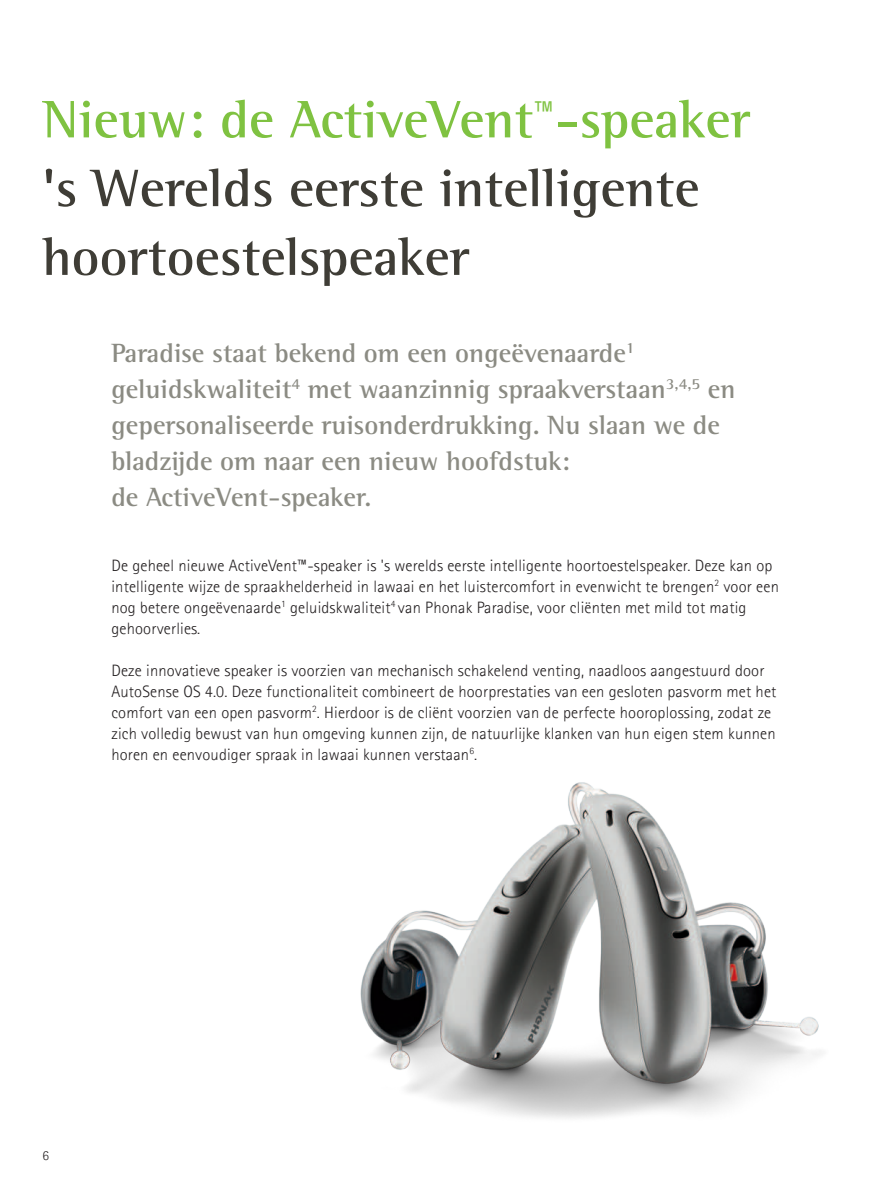
<style>
.page{position:relative;width:893px;height:1191px;background:#fff}
.page>*{position:absolute;margin:0;border:0;box-sizing:border-box;transform-origin:0 0}
.t1{font:700 54px/68.7px "Rotis Semifor Phonak";color:#3f3d36}
.t2{font:700 27px/36px "Rotis Semifor Phonak";color:#8b8b83}
.t3{font:300 16.5px/21px "Rotis Sansfor Phonak";letter-spacing:.01em;color:#231f20}
.t4{font:300 13.5px "Rotis Sansfor Phonak";color:#231f20}
.s1{color:#7fc241}
</style>
<div class="page">
<img style="left:360px;top:782px;width:461px;height:336px">
<h1 class="t1" style="left:43px;top:90px;width:709px"><span class="s1">Nieuw: de ActiveVent</span><sup>™</sup><span class="s1">-speaker </span>'s Werelds eerste intelligente hoortoestelspeaker</h1>
<h2 class="t2" style="left:111px;top:337px;width:625px">Paradise staat bekend om een ongeëvenaarde<sup>1 </sup>geluidskwaliteit<sup>4</sup> met waanzinnig spraakverstaan<sup>3,4,5</sup> en gepersonaliseerde ruisonderdrukking. Nu slaan we de bladzijde om naar een nieuw hoofdstuk:<br>de ActiveVent-speaker.</h2>
<p class="t3" style="left:111px;top:555px;width:669px">De geheel nieuwe ActiveVent™-speaker is 's werelds eerste intelligente hoortoestelspeaker. Deze kan op intelligente wijze de spraakhelderheid in lawaai en het luistercomfort in evenwicht te brengen<sup>2</sup> voor een nog betere ongeëvenaarde<sup>1</sup> geluidskwaliteit<sup>4</sup> van Phonak Paradise, voor cliënten met mild tot matig gehoorverlies.</p>
<p class="t3" style="left:111px;top:660px;width:666px">Deze innovatieve speaker is voorzien van mechanisch schakelend venting, naadloos aangestuurd door AutoSense OS 4.0. Deze functionaliteit combineert de hoorprestaties van een gesloten pasvorm met het comfort van een open pasvorm<sup>2</sup>. Hierdoor is de cliënt voorzien van de perfecte hooroplossing, zodat ze zich volledig bewust van hun omgeving kunnen zijn, de natuurlijke klanken van hun eigen stem kunnen horen en eenvoudiger spraak in lawaai kunnen verstaan<sup>6</sup>.</p>
<p class="t4" style="left:43px;top:1149px;width:8px">6</p>
</div>
